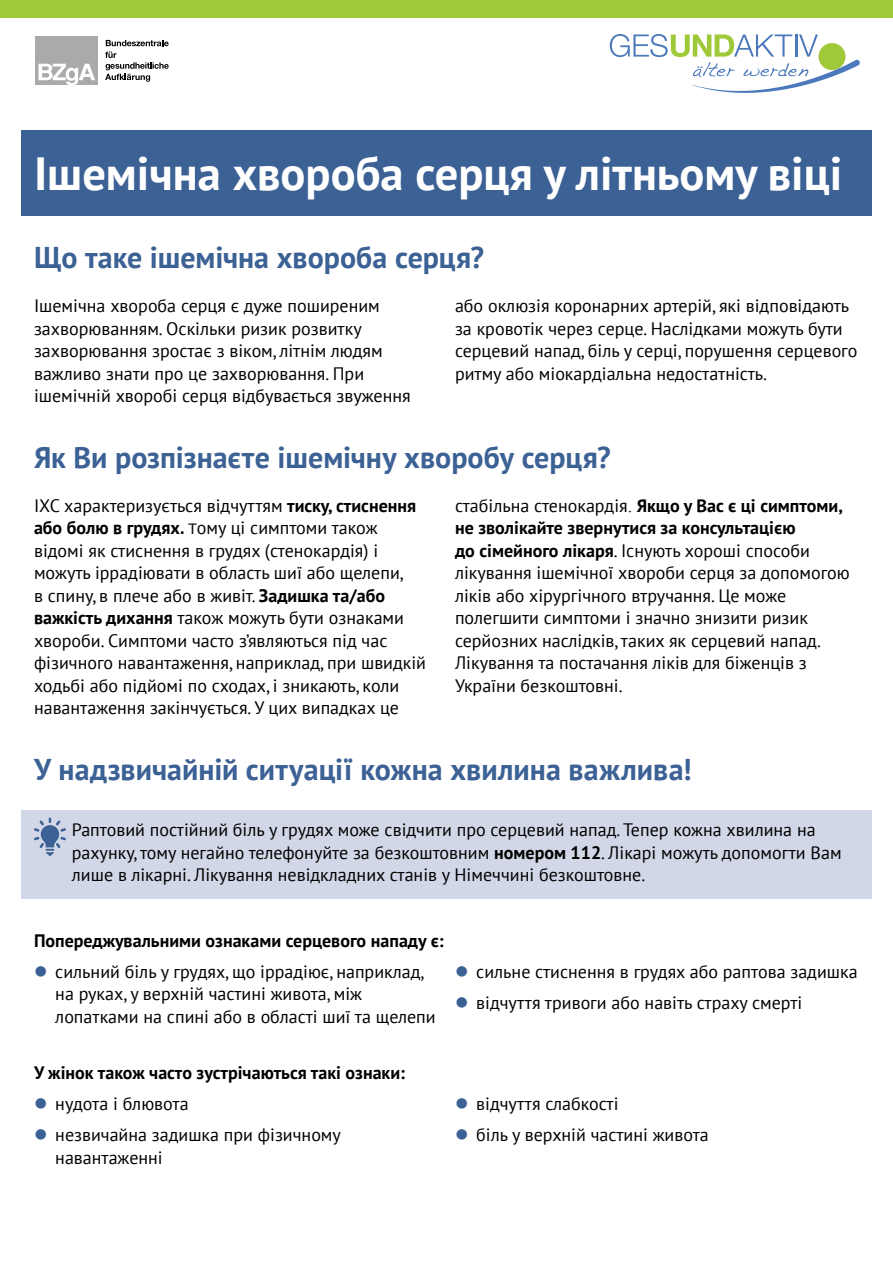
<style>
.page{position:relative;width:893px;height:1263px;background:#fff}
.page>*{position:absolute;margin:0;border:0;box-sizing:border-box;transform-origin:0 0}
.t1{font:700 46.5px "PT Sans";color:#fff}
.t2{font:700 30px "PT Sans";color:#3c6195}
.t3{font:18px/22.5px "PT Sans";color:#000}
.t4{font:700 18px "PT Sans";color:#000}
.s1{font-weight:700}
.s2{font-family:"Tahoma";font-weight:700;font-size:14.25px}
.s3{font-family:"Tahoma";font-size:14.25px}
.s4{font-family:"Times New Roman"}
.s5{color:#3c6195}
</style>
<div class="page">
<div style="left:0;top:0;width:893px;height:17px;background:#9fc938"></div>
<div style="left:35px;top:36px;width:63px;height:49px;background:#aaa"></div>
<svg style="left:39px;top:64px;width:56px;height:21px"></svg>
<svg style="left:105px;top:52px;width:64px;height:30px"></svg>
<svg style="left:106px;top:40px;width:63px;height:6px"></svg>
<svg style="left:610px;top:34px;width:250px;height:59px"></svg>
<div style="left:21px;top:130px;width:851px;height:85px;background:#3c6195"></div>
<div style="left:21px;top:810px;width:851px;height:89px;background:#d1d7e7"></div>
<svg style="left:34px;top:817px;width:32px;height:39px"></svg>
<h1 class="t1" style="left:34px;top:143px;width:810px">Ішемічна хвороба серця у літньому віці</h1>
<h2 class="t2" style="left:34px;top:238px;width:451px">Що таке ішемічна хвороба серця?</h2>
<p class="t3" style="left:34px;top:294px;width:378px">Ішемічна хвороба серця є дуже поширеним захворюванням. Оскільки ризик розвитку захворювання зростає з віком, літнім людям важливо знати про це захворювання. При ішемічній хворобі серця відбувається звуження</p>
<p class="t3" style="left:455px;top:294px;width:404px">або оклюзія коронарних артерій, які відповідають за кровотік через серце. Наслідками можуть бути серцевий напад, біль у серці, порушення серцевого ритму або міокардіальна недостатність.</p>
<h2 class="t2" style="left:34px;top:438px;width:578px">Як Ви розпізнаєте ішемічну хворобу серця?</h2>
<p class="t3" style="left:34px;top:494px;width:394px">ІХС характеризується відчуттям <span class="s1">тиску, стиснення або болю в грудях</span><span class="s2">.</span> <span class="s3">Т</span>ому ці симптоми також відомі як стиснення в грудях (стенокардія) і можуть іррадіювати в область шиї або щелепи,<br>в спину, в плече або в живіт. <span class="s1">Задишка та/або важкість дихання</span> також можуть бути ознаками хвороби. Симптоми часто з’являються під час фізичного навантаження, наприклад, при швидкій ходьбі або підйомі по сходах, і зникають, коли навантаження закінчується. У цих випадках це</p>
<p class="t3" style="left:455px;top:494px;width:396px">стабільна стенокардія<span class="s4">.</span> <span class="s1">Якщо у Вас є ці симптоми, не зволікайте звернутися за консультацією<br>до сімейного лікаря</span>. Існують хороші способи лікування ішемічної хвороби серця за допомогою ліків або хірургічного втручання. Це може полегшити симптоми і значно знизити ризик серйозних наслідків, таких як серцевий напад.<br>Лікування та постачання ліків для біженців з України безкоштовні.</p>
<h2 class="t2" style="left:34px;top:750px;width:659px">У надзвичайній ситуації кожна хвилина важлива!</h2>
<p class="t3" style="left:72px;top:818px;width:771px">Раптовий постійний біль у грудях може свідчити про серцевий напад. Тепер кожна хвилина на рахунку, тому негайно телефонуйте за безкоштовним <span class="s1">номером 112</span>. Лікарі можуть допомогти Вам лише в лікарні. Лікування невідкладних станів у Німеччині безкоштовне.</p>
<p class="t4" style="left:34px;top:928px;width:411px">Попереджувальними ознаками серцевого нападу є:</p>
<p class="t3" style="left:55px;top:959px;width:382px;text-indent:-21px"><span class="s5">●</span> сильний біль у грудях, що іррадіює, наприклад, на руках, у верхній частині живота, між лопатками на спині або в області шиї та щелепи</p>
<p class="t3" style="left:455px;top:959px;width:404px"><span class="s5">●</span> сильне стиснення в грудях або раптова задишка</p>
<p class="t3" style="left:455px;top:990px;width:349px"><span class="s5">●</span> відчуття тривоги або навіть страху смерті</p>
<p class="t4" style="left:34px;top:1061px;width:373px">У жінок також часто зустрічаються такі ознаки:</p>
<p class="t3" style="left:34px;top:1092px;width:156px"><span class="s5">●</span> нудота і блювота</p>
<p class="t3" style="left:55px;top:1123px;width:287px;text-indent:-21px"><span class="s5">●</span> незвичайна задишка при фізичному навантаженні</p>
<p class="t3" style="left:455px;top:1092px;width:165px"><span class="s5">●</span> відчуття слабкості</p>
<p class="t3" style="left:455px;top:1123px;width:255px"><span class="s5">●</span> біль у верхній частині живота</p>
</div>
